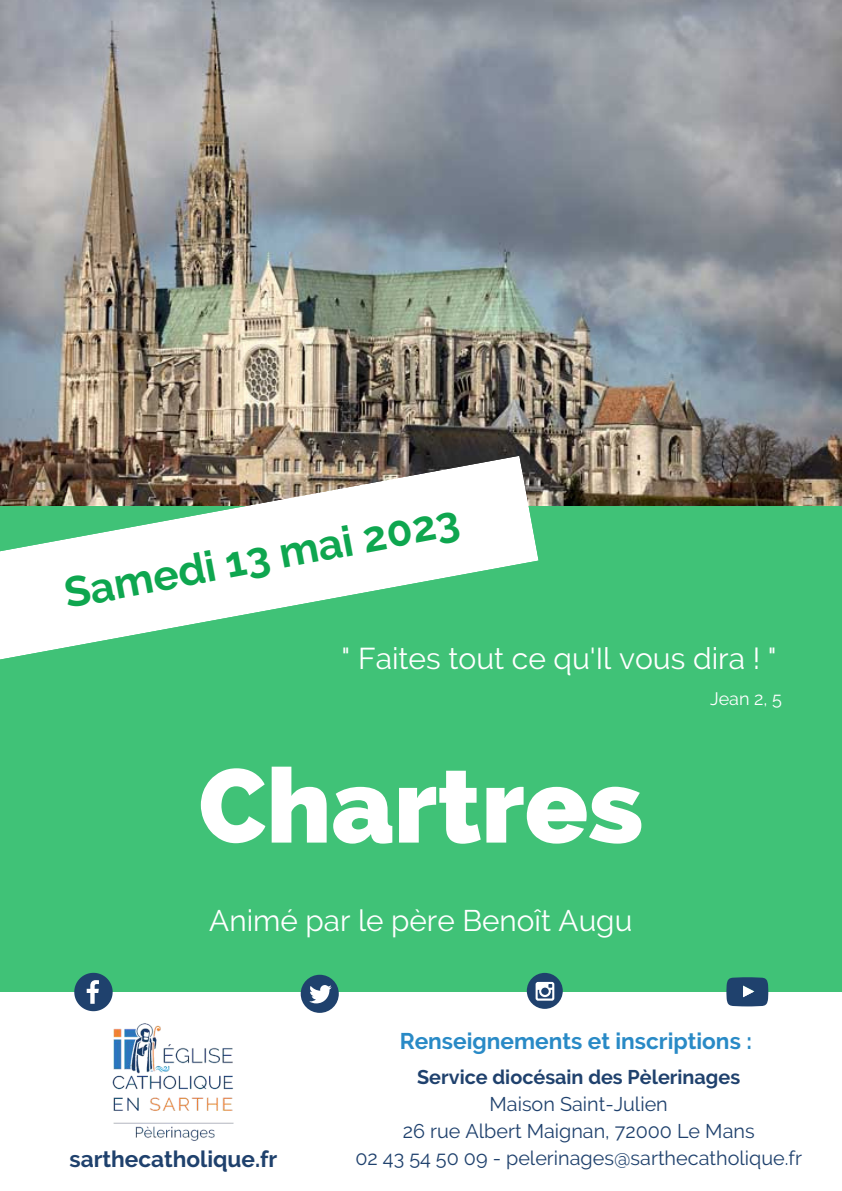
<style>
.page{position:relative;width:842px;height:1191px;background:#fff}
.page>*{position:absolute;margin:0;border:0;box-sizing:border-box;transform-origin:0 0}
.t1{font:800 104px "Raleway";color:#fff}
.t2{font:700 42.4px "Raleway";color:#0ea64f}
.t3{font:30px "Raleway";color:#fff}
.t4{font:29.7px "Raleway";color:#fff}
.t5{font:700 22.6px "Raleway";color:#298ac6}
.t6{font:700 22.6px "Raleway";color:#1f416d}
.t7{font:19.8px/27px "Raleway";color:#1f416d;text-align:center}
.t8{font:700 19.8px "Raleway";color:#1f416d}
.t9{font:18px "Raleway";color:#fff}
</style>
<div class="page">
<div style="left:0;top:0;width:842px;height:1190px;background:#40c277"></div>
<img style="left:0;top:0;width:842px;height:505px">
<svg style="left:0;top:456px;width:539px;height:204px;fill:#fff"></svg>
<div style="left:0;top:992px;width:842px;height:198px;background:#fff"></div>
<svg style="left:726px;top:977px;width:42px;height:29px"></svg>
<svg style="left:74px;top:972px;width:39px;height:39px"></svg>
<div style="left:301px;top:974px;width:38px;height:38px;background:#1f416d;border-radius:50%"></div>
<svg style="left:309px;top:985px;width:23px;height:18px"></svg>
<div style="left:527px;top:972px;width:36px;height:36px;background:#1f416d;border-radius:50%"></div>
<svg style="left:536px;top:981px;width:18px;height:19px"></svg>
<img style="left:112px;top:1023px;width:122px;height:118px">
<h2 class="t2" style="left:60px;top:571px;width:402px;rotate:-11deg">Samedi 13 mai 2023</h2>
<h3 class="t3" style="left:342px;top:641px;width:437px">" Faites tout ce qu'Il vous dira ! "</h3>
<h1 class="t1" style="left:199px;top:745px;width:446px">Chartres</h1>
<h3 class="t4" style="left:209px;top:902px;width:425px">Animé par le père Benoît Augu</h3>
<p class="t9" style="left:710px;top:688px;width:73px">Jean 2, 5</p>
<p class="t6" style="left:70px;top:1145px;width:209px">sarthecatholique.fr</p>
<p class="t5" style="left:400px;top:1028px;width:354px">Renseignements et inscriptions :</p>
<p class="t8" style="left:417px;top:1065px;width:324px">Service diocésain des Pèlerinages</p>
<p class="t7" style="left:355px;top:1090px;width:448px">Maison Saint-Julien<br>26 rue Albert Maignan, 72000 Le Mans<br>02 43 54 50 09 - pelerinages@sarthecatholique.fr</p>
</div>
